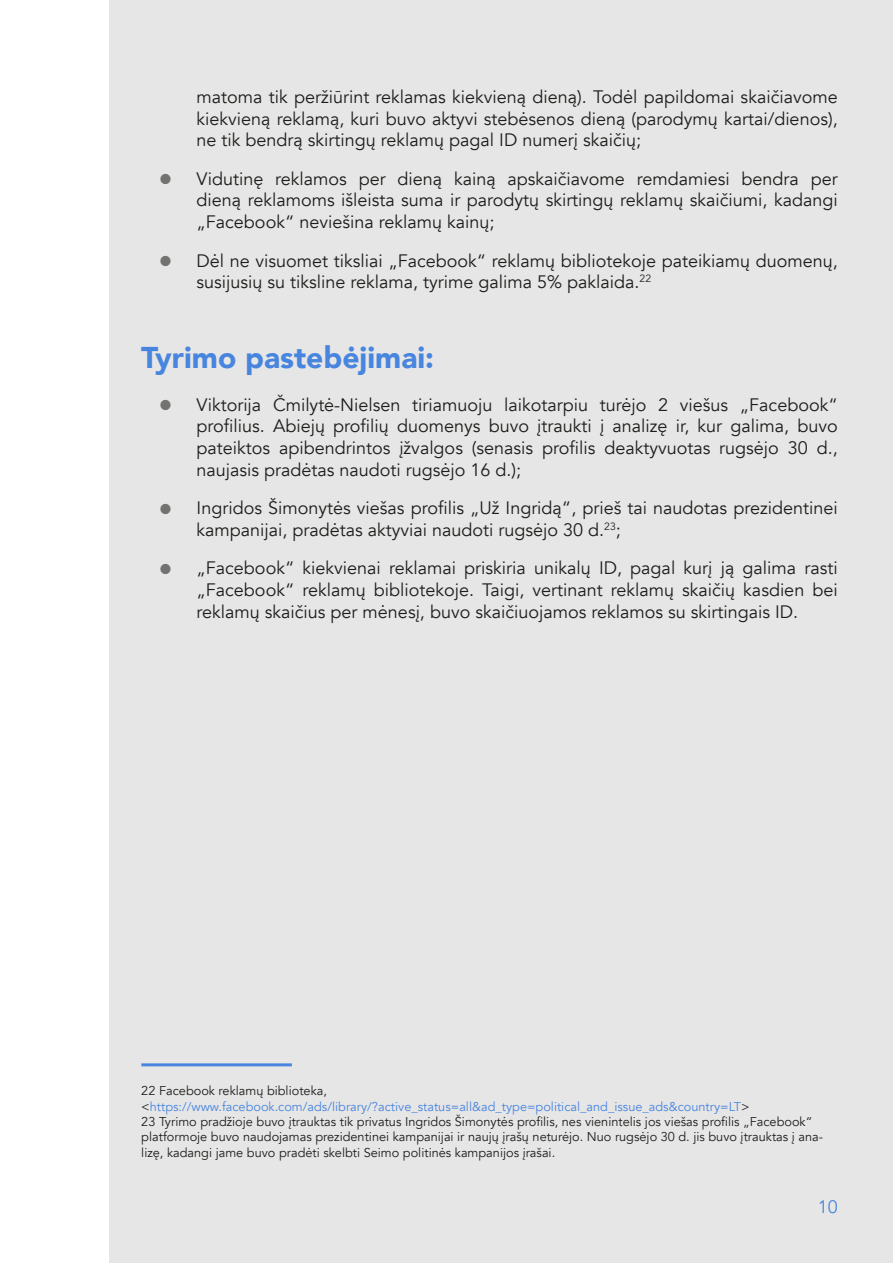
<style>
.page{position:relative;width:893px;height:1263px;background:#fff}
.page>*{position:absolute;margin:0;border:0;box-sizing:border-box;transform-origin:0 0}
.t1{font:900 30px "Avenir";color:#4785de}
.t2{font:18px/21.6px "Avenir";color:#1d1d1b;text-align:justify}
.t3{font:18px "Avenir";color:#4785de}
.t4{font:12.75px/15.3px "Avenir";color:#1d1d1b}
.s1{font-weight:900;font-size:28.5px;color:#727271}
.s2{color:#4785de}
</style>
<div class="page">
<div style="left:109px;top:0;width:784px;height:1263px;background:#e7e6e6"></div>
<hr style="left:141px;top:1063px;width:151px;height:3px;background:#4785de">
<p class="t2" style="left:197px;top:86px;width:643px">matoma tik peržiūrint reklamas kiekvieną dieną). Todėl papildomai skaičiavome kiekvieną reklamą, kuri buvo aktyvi stebėsenos dieną (parodymų kartai/dienos), ne tik bendrą skirtingų reklamų pagal ID numerį skaičių;</p>
<p class="t2" style="left:197px;top:168px;width:643px;text-indent:-38px"><span class="s1">•</span> Vidutinę reklamos per dieną kainą apskaičiavome remdamiesi bendra per dieną reklamoms išleista suma ir parodytų skirtingų reklamų skaičiumi, kadangi „Facebook“ neviešina reklamų kainų;</p>
<p class="t2" style="left:197px;top:250px;width:643px;text-indent:-38px"><span class="s1">•</span> Dėl ne visuomet tiksliai „Facebook“ reklamų bibliotekoje pateikiamų duomenų, susijusių su tiksline reklama, tyrime galima 5% paklaida.<sup>22</sup></p>
<h1 class="t1" style="left:141px;top:331px;width:294px">Tyrimo pastebėjimai:</h1>
<p class="t2" style="left:197px;top:394px;width:643px;text-indent:-38px"><span class="s1">•</span> Viktorija Čmilytė-Nielsen tiriamuoju laikotarpiu turėjo 2 viešus „Facebook“ profilius. Abiejų profilių duomenys buvo įtraukti į analizę ir, kur galima, buvo pateiktos apibendrintos įžvalgos (senasis profilis deaktyvuotas rugsėjo 30 d., naujasis pradėtas naudoti rugsėjo 16 d.);</p>
<p class="t2" style="left:197px;top:497px;width:643px;text-indent:-38px"><span class="s1">•</span> Ingridos Šimonytės viešas profilis „Už Ingridą“, prieš tai naudotas prezidentinei kampanijai, pradėtas aktyviai naudoti rugsėjo 30 d.<sup>23</sup>;</p>
<p class="t2" style="left:197px;top:558px;width:643px;text-indent:-38px"><span class="s1">•</span> „Facebook“ kiekvienai reklamai priskiria unikalų ID, pagal kurį ją galima rasti „Facebook“ reklamų bibliotekoje. Taigi, vertinant reklamų skaičių kasdien bei reklamų skaičius per mėnesį, buvo skaičiuojamos reklamos su skirtingais ID.</p>
<p class="t4" style="left:141px;top:1084px;width:683px">22 Facebook reklamų biblioteka, &lt;<span class="s2">https://www.facebook.com/ads/library/?active_status=all&amp;ad_type=political_and_issue_ads&amp;country=LT</span>&gt;<br>23 Tyrimo pradžioje buvo įtrauktas tik privatus Ingridos Šimonytės profilis, nes vienintelis jos viešas profilis „Facebook“ platformoje buvo naudojamas prezidentinei kampanijai ir naujų įrašų neturėjo. Nuo rugsėjo 30 d. jis buvo įtrauktas į ana&shy;lizę, kadangi jame buvo pradėti skelbti Seimo politinės kampanijos įrašai.</p>
<p class="t3" style="left:818px;top:1196px;width:22px">10</p>
</div>
